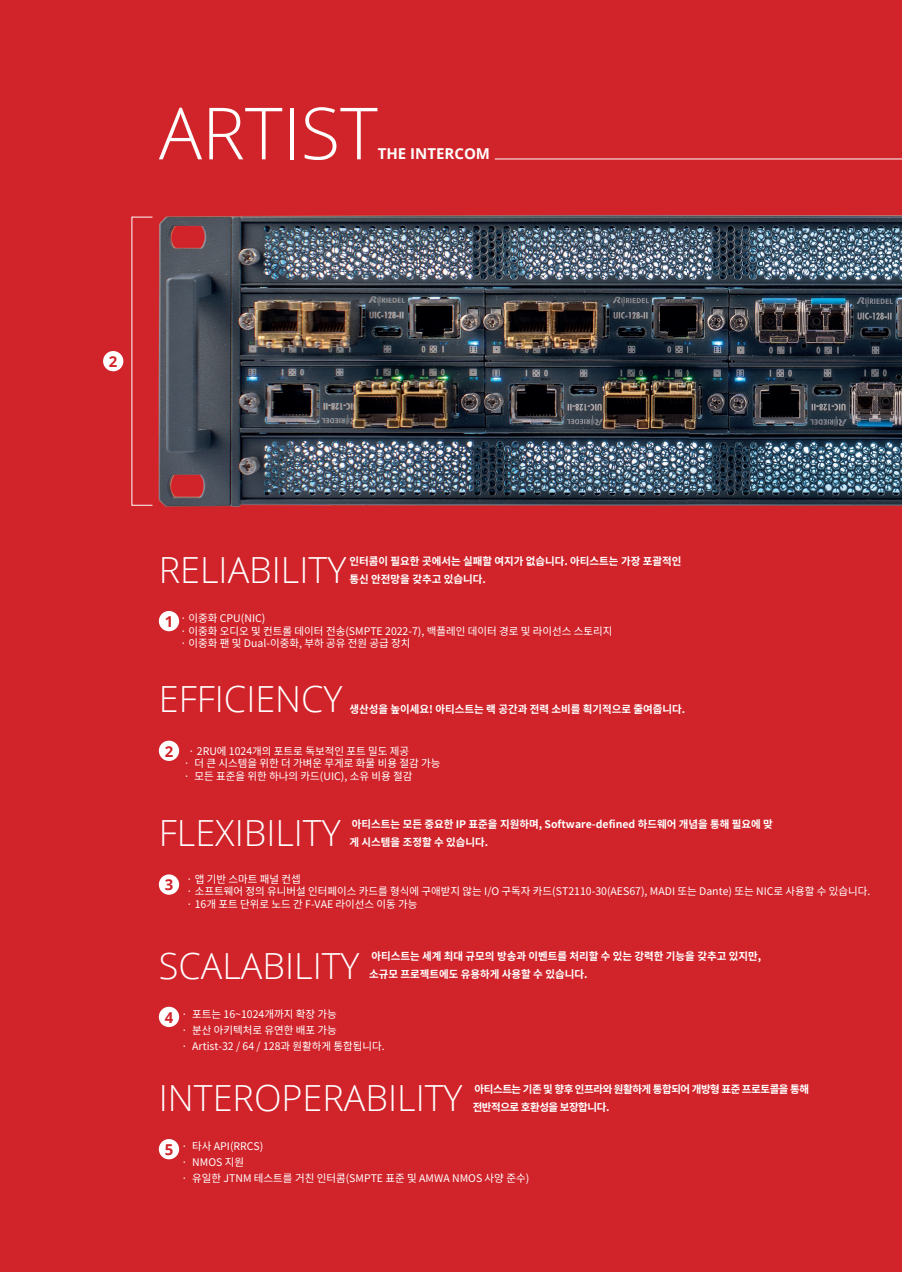
<style>
.page{position:relative;width:902px;height:1272px;background:#fff}
.page>*{position:absolute;margin:0;border:0;box-sizing:border-box;transform-origin:0 0}
.t1{font:300 72px "Open Sans";color:#fff}
.t2{font:300 36px "Open Sans";color:#fff}
.t3{font:700 15px "Open Sans";color:#fff}
.t4{font:700 15px "Open Sans";color:#d1232a}
.t5{font:10.5px/15.8px "Noto Sans KR";color:#fff}
.t6{font:700 10.5px/18px "Noto Sans KR";color:#fff}
.t7{font:10.5px/12.6px "Noto Sans KR";color:#fff}
.t8{font:700 10.5px/18px "Noto Sans KR";letter-spacing:-.04em;color:#fff}
.s1{font-style:inherit}
</style>
<div class="page">
<div style="left:0;top:0;width:901px;height:1271px;background:#d1232a"></div>
<img style="left:152px;top:215px;width:749px;height:292px">
<div style="left:159px;top:740px;width:20px;height:21px;background:#fff;border-radius:50%"></div>
<div style="left:159px;top:611px;width:20px;height:20px;background:#fff;border-radius:50%"></div>
<div style="left:159px;top:874px;width:20px;height:20px;background:#fff;border-radius:50%"></div>
<div style="left:159px;top:1006px;width:20px;height:21px;background:#fff;border-radius:50%"></div>
<div style="left:159px;top:1138px;width:20px;height:21px;background:#fff;border-radius:50%"></div>
<hr style="left:495px;top:159px;width:406px;height:1px;background:#fff">
<div style="left:103px;top:351px;width:20px;height:20px;background:#fff;border-radius:50%"></div>
<h1 class="t1" style="left:159px;top:84px;width:220px">ARTIST</h1>
<h3 class="t3" style="left:378px;top:143px;width:114px">THE INTERCOM</h3>
<h3 class="t4" style="left:109px;top:351px;width:10px">2</h3>
<p class="t6" style="left:349px;top:552px;width:333px">인터콤이 필요한 곳에서는 실패할 여지가 없습니다. 아티스트는 가장 포괄적인 통신 안전망을 갖추고 있습니다.</p>
<p class="t7" style="left:180px;top:612px;width:433px;text-indent:-13px"><span class="s1">·</span> · <span class="s1">이중화 CPU(NIC)<br></span>· 이중화 오디오 및 컨트롤 데이터 전송(SMPTE 2022-7), 백플레인 데이터 경로 및 라이선스 스토리지 · 이중화 팬 및 Dual-이중화, 부하 공유 전원 공급 장치</p>
<h2 class="t2" style="left:159px;top:545px;width:189px">RELIABILITY</h2>
<h3 class="t4" style="left:165px;top:610px;width:10px">1</h3>
<h2 class="t2" style="left:159px;top:674px;width:185px">EFFICIENCY</h2>
<h3 class="t4" style="left:165px;top:740px;width:10px">2</h3>
<p class="t6" style="left:349px;top:700px;width:337px">생산성을 높이세요! 아티스트는 랙 공간과 전력 소비를 획기적으로 줄여줍니다.</p>
<p class="t7" style="left:184px;top:745px;width:258px;text-indent:-17px"><span class="s1">·</span> · 2RU에 1024개의 포트로 독보적인 포트 밀도 제공<br>· 더 큰 시스템을 위한 더 가벼운 무게로 화물 비용 절감 가능 · 모든 표준을 위한 하나의 카드(UIC), 소유 비용 절감</p>
<p class="t6" style="left:349px;top:815px;width:425px">아티스트는 모든 중요한 IP 표준을 지원하며, <span class="s1">Software-defined</span> 하드웨어 개념을 통해 필요에 맞 게 시스템을 조정할 수 있습니다.</p>
<p class="t5" style="left:186px;top:872px;width:685px;line-height:12.6px">· 앱 기반 스마트 패널 컨셉<br>· 소프트웨어 정의 유니버설 인터페이스 카드를 형식에 구애받지 않는 I/O 구독자 카드(ST2110-30(AES67), MADI 또는 Dante) 또는 NIC로 사용할 수 있습니다. · 16개 포트 단위로 노드 간 F-VAE 라이선스 이동 가능</p>
<h2 class="t2" style="left:159px;top:808px;width:183px">FLEXIBILITY</h2>
<h3 class="t4" style="left:165px;top:874px;width:10px">3</h3>
<p class="t6" style="left:369px;top:947px;width:393px">아티스트는 세계 최대 규모의 방송과 이벤트를 처리할 수 있는 강력한 기능을 갖추고 있지만, 소규모 프로젝트에도 유용하게 사용할 수 있습니다.</p>
<p class="t5" style="left:182px;top:1006px;width:205px">· 포트는 16~1024개까지 확장 가능<br>· 분산 아키텍처로 유연한 배포 가능<br>· Artist-32 / 64 / 128과 원활하게 통합됩니다.</p>
<h2 class="t2" style="left:159px;top:940px;width:202px">SCALABILITY</h2>
<h3 class="t4" style="left:165px;top:1006px;width:10px">4</h3>
<p class="t8" style="left:472px;top:1080px;width:338px">아티스트는 기존 및 향후 인프라와 원활하게 통합되어 개방형 표준 프로토콜을 통해 전반적으로 호환성을 보장합니다.</p>
<p class="t5" style="left:182px;top:1138px;width:349px">· 타사 API(RRCS)<br>· NMOS 지원<br>· 유일한 JTNM 테스트를 거친 인터콤(SMPTE 표준 및 AMWA NMOS 사양 준수)</p>
<h2 class="t2" style="left:159px;top:1073px;width:305px">INTEROPERABILITY</h2>
<h3 class="t4" style="left:165px;top:1138px;width:10px">5</h3>
</div>
